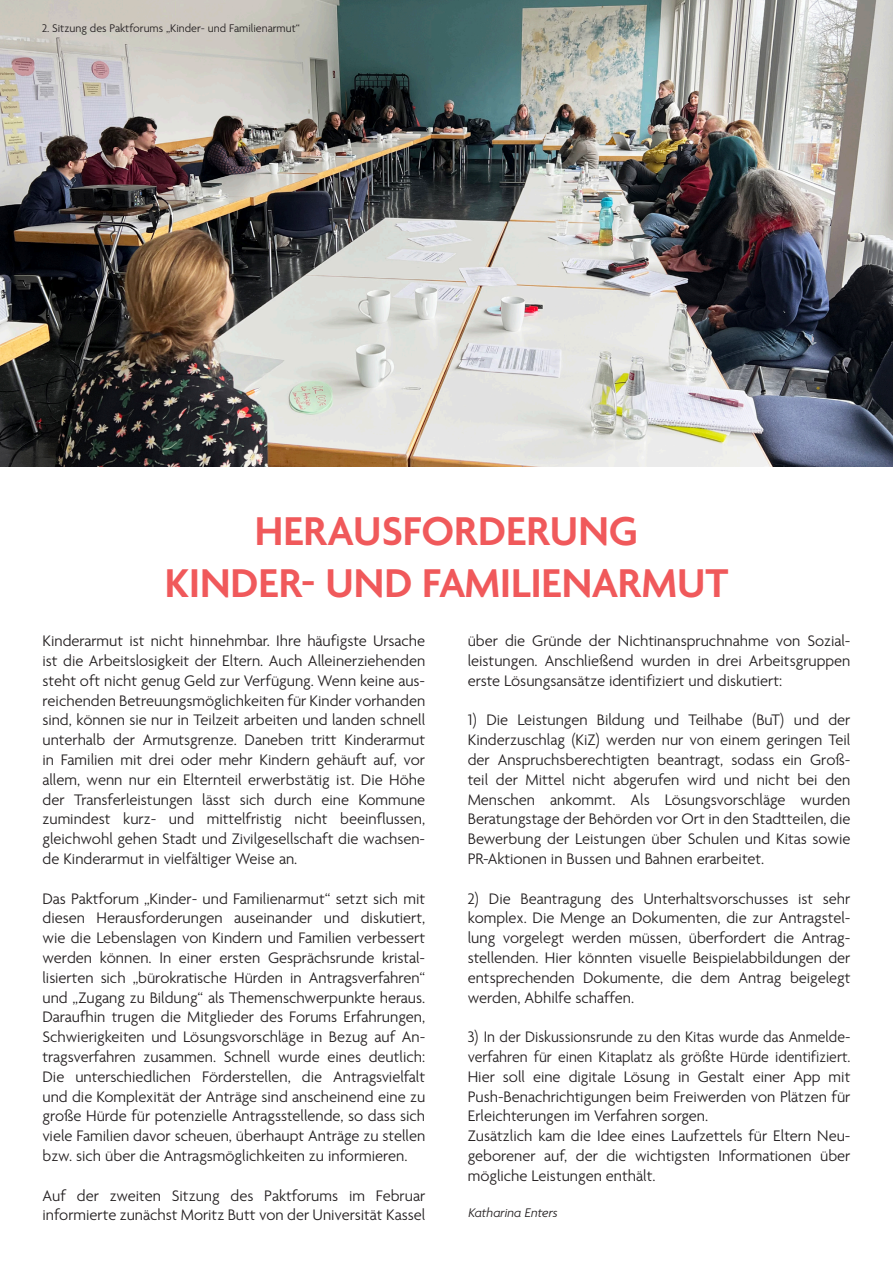
<style>
.page{position:relative;width:893px;height:1263px;background:#fff}
.page>*{position:absolute;margin:0;border:0;box-sizing:border-box;transform-origin:0 0}
.t1{font:600 43.5px/52.2px "Agenda One";color:#f0595b;text-align:center}
.t2{font:300 16.5px/19.8px "Agenda One";color:#231f20;text-align:justify}
.t3{font:italic 300 13.5px "Agenda One";color:#231f20}
.t4{font:300 12px "Agenda One";color:#231f20}
</style>
<div class="page">
<img style="left:0;top:0;width:893px;height:467px">
<p class="t4" style="left:42px;top:22px;width:259px">2. Sitzung des Paktforums „Kinder- und Familienarmut“</p>
<h1 class="t1" style="left:165px;top:505px;width:565px">HERAUSFORDERUNG<br>KINDER- UND FAMILIENARMUT</h1>
<p class="t2" style="left:43px;top:631px;width:384px">Kinderarmut ist nicht hinnehmbar. Ihre häufgste Ursache ist die Arbeitslosigkeit der Eltern. Auch Alleinerziehenden steht oft nicht genug Geld zur Verfügung. Wenn keine aus&shy;reichenden Betreuungsmöglichkeiten für Kinder vorhanden sind, können sie nur in Teilzeit arbeiten und landen schnell unterhalb der Armutsgrenze. Daneben tritt Kinderarmut in Familien mit drei oder mehr Kindern gehäuft auf, vor allem, wenn nur ein Elternteil erwerbstätig ist. Die Höhe der Transferleistungen lässt sich durch eine Kommune zumindest kurz- und mittelfristig nicht beeinfussen, gleichwohl gehen Stadt und Zivilgesellschaft die wachsen&shy;de Kinderarmut in vielfältiger Weise an.</p>
<p class="t2" style="left:43px;top:889px;width:384px">Das Paktforum „Kinder- und Familienarmut“ setzt sich mit diesen Herausforderungen auseinander und diskutiert, wie die Lebenslagen von Kindern und Familien verbessert werden können. In einer ersten Gesprächsrunde kristal&shy;lisierten sich „bürokratische Hürden in Antragsverfahren“ und „Zugang zu Bildung“ als Themenschwerpunkte heraus.<br>Daraufhin trugen die Mitglieder des Forums Erfahrungen, Schwierigkeiten und Lösungsvorschläge in Bezug auf An&shy;tragsverfahren zusammen. Schnell wurde eines deutlich:<br>Die unterschiedlichen Förderstellen, die Antragsvielfalt und die Komplexität der Anträge sind anscheinend eine zu große Hürde für potenzielle Antragsstellende, so dass sich viele Familien davor scheuen, überhaupt Anträge zu stellen bzw. sich über die Antragsmöglichkeiten zu informieren.</p>
<p class="t2" style="left:43px;top:1186px;width:384px">Auf der zweiten Sitzung des Paktforums im Februar informierte zunächst Moritz Butt von der Universität Kassel</p>
<p class="t2" style="left:468px;top:631px;width:384px">über die Gründe der Nichtinanspruchnahme von Sozial&shy;leistungen. Anschließend wurden in drei Arbeitsgruppen erste Lösungsansätze identifziert und diskutiert:</p>
<p class="t2" style="left:468px;top:710px;width:384px">1) Die Leistungen Bildung und Teilhabe (BuT) und der Kinderzuschlag (KiZ) werden nur von einem geringen Teil der Anspruchsberechtigten beantragt, sodass ein Groß&shy;teil der Mittel nicht abgerufen wird und nicht bei den Menschen ankommt. Als Lösungsvorschläge wurden Beratungstage der Behörden vor Ort in den Stadtteilen, die Bewerbung der Leistungen über Schulen und Kitas sowie PR-Aktionen in Bussen und Bahnen erarbeitet.</p>
<p class="t2" style="left:468px;top:889px;width:384px">2) Die Beantragung des Unterhaltsvorschusses ist sehr komplex. Die Menge an Dokumenten, die zur Antragstel&shy;lung vorgelegt werden müssen, überfordert die Antrag&shy;stellenden. Hier könnten visuelle Beispielabbildungen der entsprechenden Dokumente, die dem Antrag beigelegt werden, Abhilfe schaffen.</p>
<p class="t2" style="left:468px;top:1027px;width:384px;text-align:left">3) In der Diskussionsrunde zu den Kitas wurde das Anmelde&shy;verfahren für einen Kitaplatz als größte Hürde identifziert.<br>Hier soll eine digitale Lösung in Gestalt einer App mit Push-Benachrichtigungen beim Freiwerden von Plätzen für Erleichterungen im Verfahren sorgen.<br>Zusätzlich kam die Idee eines Laufzettels für Eltern Neu&shy;geborener auf, der die wichtigsten Informationen über mögliche Leistungen enthält.</p>
<p class="t3" style="left:468px;top:1205px;width:91px">Katharina Enters</p>
</div>
